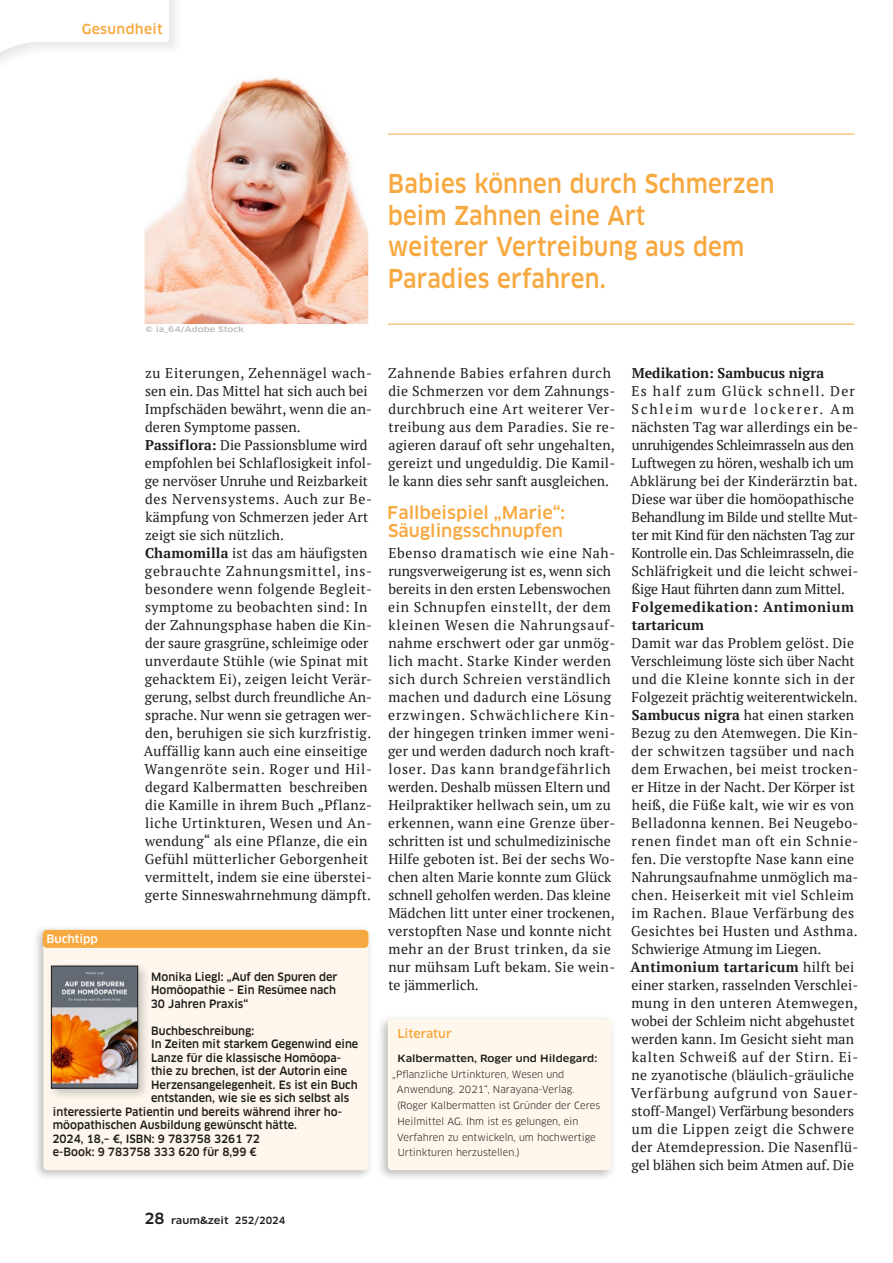
<style>
.page{position:relative;width:893px;height:1263px;background:#fff}
.page>*{position:absolute;margin:0;border:0;box-sizing:border-box;transform-origin:0 0}
.t1{font:500 expanded 25.5px/31.5px "Clan Pro";letter-spacing:.01em;color:#f7a941;scale:.8 1}
.t2{font:500 expanded 17.25px/18px "Clan Pro";color:#f7a941;scale:.9 1}
.t3{font:14.1px/18px "PT Serif";letter-spacing:.02em;color:#1d1d1b}
.t4{font:14.1px/18px "PT Serif";letter-spacing:-.01em;color:#1d1d1b}
.t5{font:700 14.1px/18px "PT Serif";letter-spacing:.04em;color:#1d1d1b}
.t6{font:700 14.1px "PT Serif";letter-spacing:.005em;color:#1d1d1b}
.t7{font:500 expanded 13.5px "Clan Pro";letter-spacing:.025em;color:#f7a941;scale:.9 1}
.t8{font:500 expanded 12px "Clan Pro";color:#f7a941;scale:.9 1}
.t9{font:500 expanded 11.25px/13.5px "Clan Pro";color:#1d1d1b;scale:.85 1}
.t10{font:500 expanded 11.25px "Clan Pro";color:#fff;scale:.9 1}
.t11{font:9.75px/15.8px "Clan Pro";color:#1d1d1b}
.t12{font:500 expanded 9.75px "Clan Pro";color:#1d1d1b}
.t13{font:500 expanded 7.5px "Clan Pro";color:#9d9d9c;scale:1.1 1}
.s1{font-weight:700}
.s2{font-size:15px}
</style>
<div class="page">
<div style="left:0;top:0;width:183px;height:78px;background:#1d1d1b;opacity:.1"></div>
<svg style="left:0;top:0;width:169px;height:78px"></svg>
<div style="left:32px;top:924px;width:342px;height:257px;background:#1d1d1b;opacity:.3"></div>
<div style="left:43px;top:930px;width:325px;height:240px;background:#fff7ee;border-radius:4px"></div>
<div style="left:43px;top:930px;width:325px;height:18px;background:#f7a941;border-radius:4px"></div>
<div style="left:47px;top:961px;width:103px;height:140px;background:#1d1d1b;opacity:.25"></div>
<img style="left:53px;top:968px;width:83px;height:118px">
<div style="left:51px;top:966px;width:87px;height:122px;border:1px solid #1d1d1b"></div>
<div style="left:376px;top:1013px;width:241px;height:168px;background:#1d1d1b;opacity:.3"></div>
<div style="left:388px;top:1019px;width:223px;height:151px;background:#fff7ec;border-radius:4px"></div>
<hr style="left:388px;top:134px;width:466px;height:1px;background:#f7a941">
<hr style="left:388px;top:324px;width:466px;height:1px;background:#f7a941">
<img style="left:145px;top:64px;width:223px;height:260px">
<p class="t7" style="left:82px;top:21px;width:91px">Gesundheit</p>
<p class="t13" style="left:145px;top:325px;width:91px">© ia_64/Adobe Stock</p>
<h1 class="t1" style="left:388px;top:168px;width:485px">Babies können durch Schmerzen beim Zahnen eine Art<br>weiterer Vertreibung aus dem<br>Paradies erfahren.</h1>
<p class="t3" style="left:144px;top:364px;width:230px">zu Eiterungen, Zehennägel wach&shy;sen ein. Das Mittel hat sich auch bei Impfschäden bewährt, wenn die an&shy;deren Symptome passen.<br><span class="s1">Passiflora:</span> Die Passionsblume wird empfohlen bei Schlaflosigkeit infol&shy;ge nervöser Unruhe und Reizbarkeit des Nervensystems. Auch zur Be&shy;kämpfung von Schmerzen jeder Art zeigt sie sich nützlich.<br><span class="s1">Chamomilla</span> ist das am häufigsten gebrauchte Zahnungsmittel, ins&shy;besondere wenn folgende Begleit&shy;symptome zu beobachten sind: In der Zahnungsphase haben die Kin&shy;der saure grasgrüne, schleimige oder unverdaute Stühle (wie Spinat mit gehacktem Ei), zeigen leicht Verär&shy;gerung, selbst durch freundliche An&shy;sprache. Nur wenn sie getragen wer&shy;den, beruhigen sie sich kurzfristig.<br>Auffällig kann auch eine einseitige Wangenröte sein. Roger und Hil&shy;degard Kalbermatten beschreiben die Kamille in ihrem Buch „Pflanz&shy;liche Urtinkturen, Wesen und An&shy;wendung“ als eine Pflanze, die ein Gefühl mütterlicher Geborgenheit vermittelt, indem sie eine überstei&shy;gerte Sinneswahrnehmung dämpft.</p>
<p class="t3" style="left:388px;top:364px;width:229px">Zahnende Babies erfahren durch die Schmerzen vor dem Zahnungs&shy;durchbruch eine Art weiterer Ver&shy;treibung aus dem Paradies. Sie re&shy;agieren darauf oft sehr ungehalten, gereizt und ungeduldig. Die Kamil&shy;le kann dies sehr sanft ausgleichen.</p>
<p class="t2" style="left:388px;top:504px;width:198px">Fallbeispiel „Marie“:<br>Säuglingsschnupfen</p>
<p class="t3" style="left:388px;top:544px;width:229px">Ebenso dramatisch wie eine Nah&shy;rungsverweigerung ist es, wenn sich bereits in den ersten Lebenswochen ein Schnupfen einstellt, der dem kleinen Wesen die Nahrungsauf&shy;nahme erschwert oder gar unmög&shy;lich macht. Starke Kinder werden sich durch Schreien verständlich machen und dadurch eine Lösung erzwingen. Schwächlichere Kin&shy;der hingegen trinken immer weni&shy;ger und werden dadurch noch kraft&shy;loser. Das kann brandgefährlich werden. Deshalb müssen Eltern und Heilpraktiker hellwach sein, um zu erkennen, wann eine Grenze über&shy;schritten ist und schulmedizinische Hilfe geboten ist. Bei der sechs Wo&shy;chen alten Marie konnte zum Glück schnell geholfen werden. Das kleine Mädchen litt unter einer trockenen, verstopften Nase und konnte nicht mehr an der Brust trinken, da sie nur mühsam Luft bekam. Sie wein&shy;te jämmerlich.</p>
<p class="t10" style="left:46px;top:932px;width:59px">Buchtipp</p>
<p class="t9" style="left:151px;top:970px;width:221px">Monika Liegl: „Auf den Spuren der<br>Homöopathie – Ein Resümee nach<br>30 Jahren Praxis“</p>
<p class="t9" style="left:151px;top:1024px;width:123px">Buchbeschreibung:</p>
<p class="t9" style="left:151px;top:1037px;width:245px">In Zeiten mit starkem Gegenwind eine</p>
<p class="t9" style="left:151px;top:1051px;width:225px">Lanze für die klassische Homöopa-</p>
<p class="t9" style="left:151px;top:1064px;width:232px">thie zu brechen, ist der Autorin eine</p>
<p class="t9" style="left:151px;top:1078px;width:245px">Herzensangelegenheit. Es ist ein Buch</p>
<p class="t9" style="left:151px;top:1091px;width:235px">entstanden, wie sie es sich selbst als</p>
<p class="t9" style="left:53px;top:1105px;width:342px">interessierte Patientin und bereits während ihrer ho-</p>
<p class="t9" style="left:53px;top:1118px;width:289px">möopathischen Ausbildung gewünscht hätte.</p>
<p class="t9" style="left:52px;top:1132px;width:246px">2024, 18,– €, ISBN: 9 783758 3261 72</p>
<p class="t9" style="left:53px;top:1145px;width:242px">e-Book: 9 783758 333 620 für 8,99 €</p>
<p class="t8" style="left:397px;top:1026px;width:62px">Literatur</p>
<p class="t12" style="left:398px;top:1052px;width:201px">Kalbermatten, Roger und Hildegard:</p>
<p class="t11" style="left:397px;top:1066px;width:205px;text-indent:-5px">„Pflanzliche Urtinkturen, Wesen und Anwendung. 2021“, Narayana-Verlag. (Roger Kalbermatten ist Gründer der Ceres Heilmittel AG. Ihm ist es gelungen, ein Verfahren zu entwickeln, um hochwertige Urtinkturen herzustellen.)</p>
<p class="t12" style="left:145px;top:1215px;width:142px"><span class="s2">28</span> raum&amp;zeit 252/2024</p>
<p class="t6" style="left:632px;top:364px;width:194px">Medikation: Sambucus nigra</p>
<p class="t4" style="left:630px;top:382px;width:230px">Es half zum Glück schnell. Der Schleim wurde lockerer. Am nächsten Tag war allerdings ein be&shy;unruhigendes Schleimrasseln aus den Luftwegen zu hören, weshalb ich um Abklärung bei der Kinderärztin bat.<br>Diese war über die homöopathische Behandlung im Bilde und stellte Mut&shy;ter mit Kind für den nächsten Tag zur Kontrolle ein. Das Schleimrasseln, die Schläfrigkeit und die leicht schwei&shy;ßige Haut führten dann zum Mittel.</p>
<p class="t5" style="left:632px;top:598px;width:224px">Folgemedikation: Antimonium tartaricum</p>
<p class="t3" style="left:630px;top:634px;width:230px">Damit war das Problem gelöst. Die Verschleimung löste sich über Nacht und die Kleine konnte sich in der Folgezeit prächtig weiterentwickeln.<br><span class="s1">Sambucus nigra</span> hat einen starken Bezug zu den Atemwegen. Die Kin&shy;der schwitzen tagsüber und nach dem Erwachen, bei meist trocken&shy;er Hitze in der Nacht. Der Körper ist heiß, die Füße kalt, wie wir es von Belladonna kennen. Bei Neugebo&shy;renen findet man oft ein Schnie&shy;fen. Die verstopfte Nase kann eine Nahrungsaufnahme unmöglich ma&shy;chen. Heiserkeit mit viel Schleim im Rachen. Blaue Verfärbung des Gesichtes bei Husten und Asthma.<br>Schwierige Atmung im Liegen.<br><span class="s1">Antimonium tartaricum</span> hilft bei einer starken, rasselnden Verschlei&shy;mung in den unteren Atemwegen, wobei der Schleim nicht abgehustet werden kann. Im Gesicht sieht man kalten Schweiß auf der Stirn. Ei&shy;ne zyanotische (bläulich-gräuliche Verfärbung aufgrund von Sauer&shy;stoff-Mangel) Verfärbung besonders um die Lippen zeigt die Schwere der Atemdepression. Die Nasenflü&shy;gel blähen sich beim Atmen auf. Die</p>
</div>
